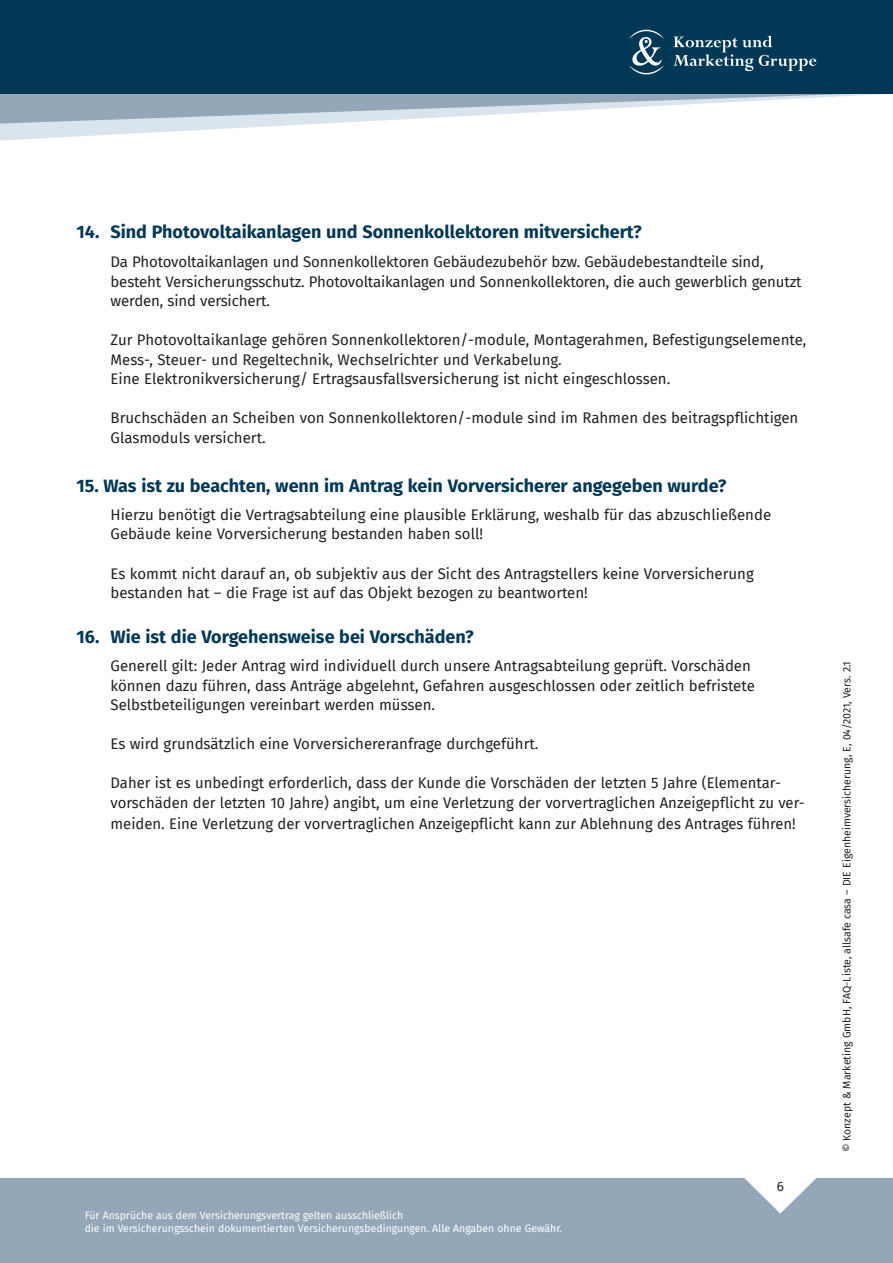
<style>
.page{position:relative;width:893px;height:1263px;background:#fff}
.page>*{position:absolute;margin:0;border:0;box-sizing:border-box;transform-origin:0 0}
.t1{font:700 18px "Fira Sans";color:#003957}
.t2{font:15px/19.5px "Fira Sans";color:#231f20}
.t3{font:13.5px "Fira Sans";color:#231f20}
.t4{font:10.5px/13.5px "Fira Sans";color:#fff}
.t5{font:10.5px "Fira Sans";color:#231f20}
</style>
<div class="page">
<div style="left:0;top:1178px;width:893px;height:85px;background:#94a7b9"></div>
<svg style="left:0;top:124px;width:310px;height:17px"></svg>
<svg style="left:0;top:94px;width:882px;height:30px"></svg>
<div style="left:0;top:0;width:893px;height:94px;background:#003856"></div>
<svg style="left:597px;top:30px;width:219px;height:72px"></svg>
<p class="t1" style="left:77px;top:217px;width:567px">14. Sind Photovoltaikanlagen und Sonnenkollektoren mitversichert?</p>
<p class="t2" style="left:111px;top:252px;width:692px">Da Photovoltaikanlagen und Sonnenkollektoren Gebäudezubehör bzw. Gebäudebestandteile sind, besteht Versicherungsschutz. Photovoltaikanlagen und Sonnenkollektoren, die auch gewerblich genutzt werden, sind versichert.</p>
<p class="t2" style="left:111px;top:330px;width:697px">Zur Photovoltaikanlage gehören Sonnenkollektoren/-module, Montagerahmen, Befestigungselemente,<br>Mess-, Steuer- und Regeltechnik, Wechselrichter und Verkabelung.<br>Eine Elektronikversicherung/ Ertragsausfallsversicherung ist nicht eingeschlossen.</p>
<p class="t2" style="left:111px;top:408px;width:689px">Bruchschäden an Scheiben von Sonnenkollektoren/-module sind im Rahmen des beitragspflichtigen<br>Glasmoduls versichert.</p>
<p class="t1" style="left:77px;top:470px;width:652px">15. Was ist zu beachten, wenn im Antrag kein Vorversicherer angegeben wurde?</p>
<p class="t2" style="left:111px;top:505px;width:662px">Hierzu benötigt die Vertragsabteilung eine plausible Erklärung, weshalb für das abzuschließende<br>Gebäude keine Vorversicherung bestanden haben soll!</p>
<p class="t2" style="left:111px;top:563px;width:645px">Es kommt nicht darauf an, ob subjektiv aus der Sicht des Antragstellers keine Vorversicherung bestanden hat – die Frage ist auf das Objekt bezogen zu beantworten!</p>
<p class="t1" style="left:77px;top:621px;width:399px">16. Wie ist die Vorgehensweise bei Vorschäden?</p>
<p class="t2" style="left:111px;top:656px;width:646px">Generell gilt: Jeder Antrag wird individuell durch unsere Antragsabteilung geprüft. Vorschäden können dazu führen, dass Anträge abgelehnt, Gefahren ausgeschlossen oder zeitlich befristete<br>Selbstbeteiligungen vereinbart werden müssen.</p>
<p class="t2" style="left:111px;top:734px;width:429px">Es wird grundsätzlich eine Vorversichereranfrage durchgeführt.</p>
<p class="t2" style="left:111px;top:773px;width:696px">Daher ist es unbedingt erforderlich, dass der Kunde die Vorschäden der letzten 5 Jahre (Elementar&shy;vorschäden der letzten 10 Jahre) angibt, um eine Verletzung der vorvertraglichen Anzeigepflicht zu ver-</p>
<p class="t2" style="left:111px;top:813px;width:687px">meiden. Eine Verletzung der vorvertraglichen Anzeigepflicht kann zur Ablehnung des Antrages führen!</p>
<p class="t4" style="left:85px;top:1208px;width:479px">Für Ansprüche aus dem Versicherungsvertrag gelten ausschließlich<br>die im Versicherungsschein dokumentierten Versicherungsbedingungen. Alle Angaben ohne Gewähr.</p>
<p class="t3" style="left:777px;top:1176px;width:9px">6</p>
<p class="t5" style="left:839px;top:1152px;width:493px;rotate:-90deg">© Konzept &amp; Marketing GmbH, FAQ-Liste, allsafe casa – DIE Eigenheimversicherung, E, 04/2021, Vers. 2.1</p>
</div>
